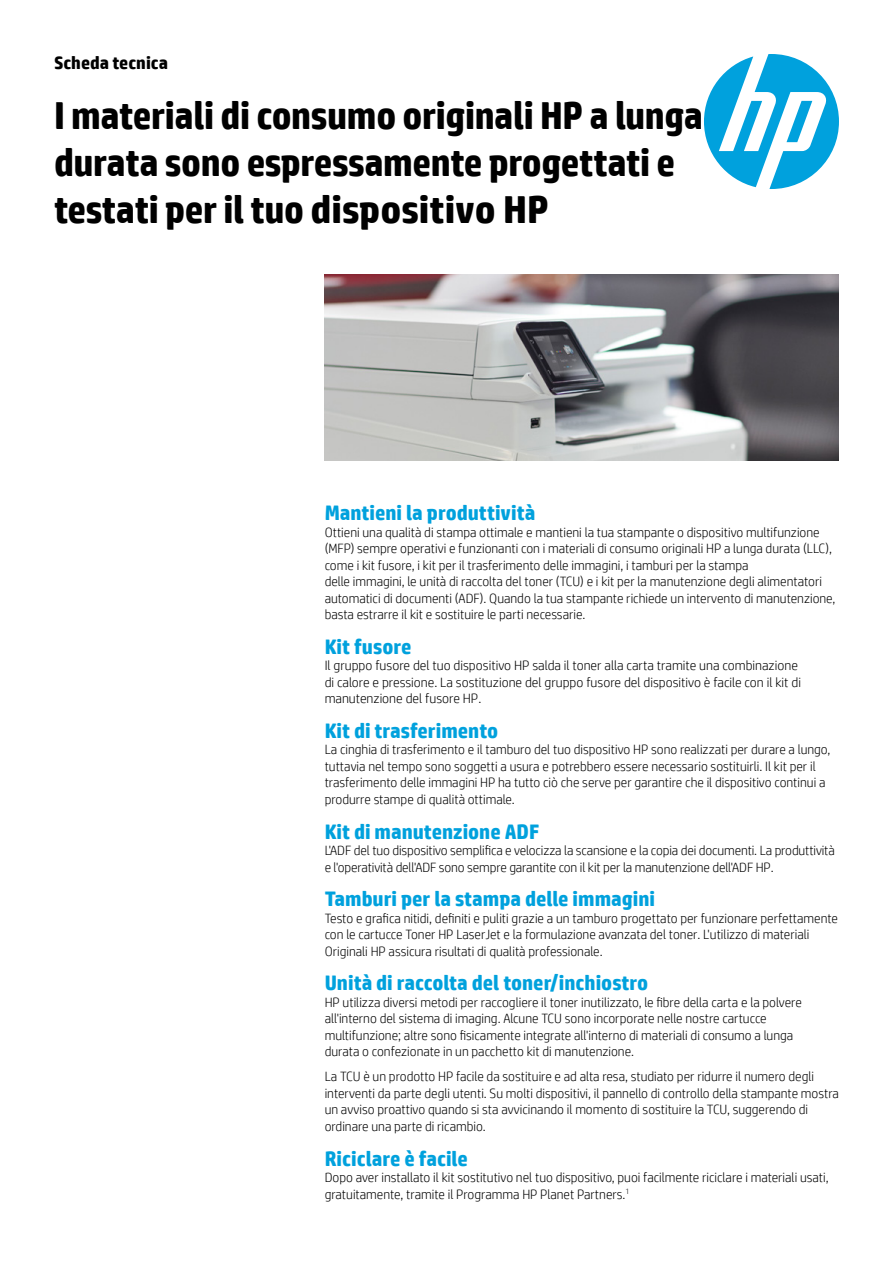
<style>
.page{position:relative;width:893px;height:1263px;background:#fff}
.page>*{position:absolute;margin:0;border:0;box-sizing:border-box;transform-origin:0 0}
.t1{font:700 39px/46.8px "HP Simplified";letter-spacing:-.01em;color:#000;scale:.95 1}
.t2{font:700 21px "HP Simplified";color:#00a1dd}
.t3{font:700 18px "HP Simplified";color:#000}
.t4{font:300 13.5px/16.5px "HP Simplified";color:#000}
</style>
<div class="page">
<img style="left:325px;top:274px;width:514px;height:186px">
<svg style="left:704px;top:54px;width:135px;height:135px"></svg>
<h3 class="t3" style="left:54px;top:51px;width:116px">Scheda tecnica</h3>
<h1 class="t1" style="left:54px;top:92px;width:685px">I materiali di consumo originali HP a lunga durata sono espressamente progettati e testati per il tuo dispositivo HP</h1>
<h2 class="t2" style="left:325px;top:499px;width:212px">Mantieni la produttività</h2>
<p class="t4" style="left:325px;top:523px;width:512px">Ottieni una qualità di stampa ottimale e mantieni la tua stampante o dispositivo multifunzione (MFP) sempre operativi e funzionanti con i materiali di consumo originali HP a lunga durata (LLC), come i kit fusore, i kit per il trasferimento delle immagini, i tamburi per la stampa<br>delle immagini, le unità di raccolta del toner (TCU) e i kit per la manutenzione degli alimentatori automatici di documenti (ADF). Quando la tua stampante richiede un intervento di manutenzione, basta estrarre il kit e sostituire le parti necessarie.</p>
<h2 class="t2" style="left:325px;top:633px;width:88px">Kit fusore</h2>
<p class="t4" style="left:325px;top:657px;width:478px">Il gruppo fusore del tuo dispositivo HP salda il toner alla carta tramite una combinazione di calore e pressione. La sostituzione del gruppo fusore del dispositivo è facile con il kit di manutenzione del fusore HP.</p>
<h2 class="t2" style="left:325px;top:717px;width:175px">Kit di trasferimento</h2>
<p class="t4" style="left:325px;top:741px;width:507px">La cinghia di trasferimento e il tamburo del tuo dispositivo HP sono realizzati per durare a lungo, tuttavia nel tempo sono soggetti a usura e potrebbero essere necessario sostituirli. Il kit per il trasferimento delle immagini HP ha tutto ciò che serve per garantire che il dispositivo continui a produrre stampe di qualità ottimale.</p>
<h2 class="t2" style="left:325px;top:817px;width:216px">Kit di manutenzione ADF</h2>
<p class="t4" style="left:325px;top:842px;width:512px">L'ADF del tuo dispositivo semplifica e velocizza la scansione e la copia dei documenti. La produttività e l'operatività dell'ADF sono sempre garantite con il kit per la manutenzione dell'ADF HP.</p>
<h2 class="t2" style="left:325px;top:885px;width:332px">Tamburi per la stampa delle immagini</h2>
<p class="t4" style="left:325px;top:909px;width:515px">Testo e grafica nitidi, definiti e puliti grazie a un tamburo progettato per funzionare perfettamente con le cartucce Toner HP LaserJet e la formulazione avanzata del toner. L'utilizzo di materiali<br>Originali HP assicura risultati di qualità professionale.</p>
<h2 class="t2" style="left:325px;top:969px;width:325px">Unità di raccolta del toner/inchiostro</h2>
<p class="t4" style="left:325px;top:993px;width:479px">HP utilizza diversi metodi per raccogliere il toner inutilizzato, le fibre della carta e la polvere all'interno del sistema di imaging. Alcune TCU sono incorporate nelle nostre cartucce multifunzione; altre sono fisicamente integrate all'interno di materiali di consumo a lunga durata o confezionate in un pacchetto kit di manutenzione.</p>
<p class="t4" style="left:325px;top:1068px;width:516px">La TCU è un prodotto HP facile da sostituire e ad alta resa, studiato per ridurre il numero degli interventi da parte degli utenti. Su molti dispositivi, il pannello di controllo della stampante mostra un avviso proattivo quando si sta avvicinando il momento di sostituire la TCU, suggerendo di ordinare una parte di ricambio.</p>
<h2 class="t2" style="left:325px;top:1144px;width:145px">Riciclare è facile</h2>
<p class="t4" style="left:325px;top:1169px;width:506px">Dopo aver installato il kit sostitutivo nel tuo dispositivo, puoi facilmente riciclare i materiali usati, gratuitamente, tramite il Programma HP Planet Partners.<sup>1</sup></p>
</div>
